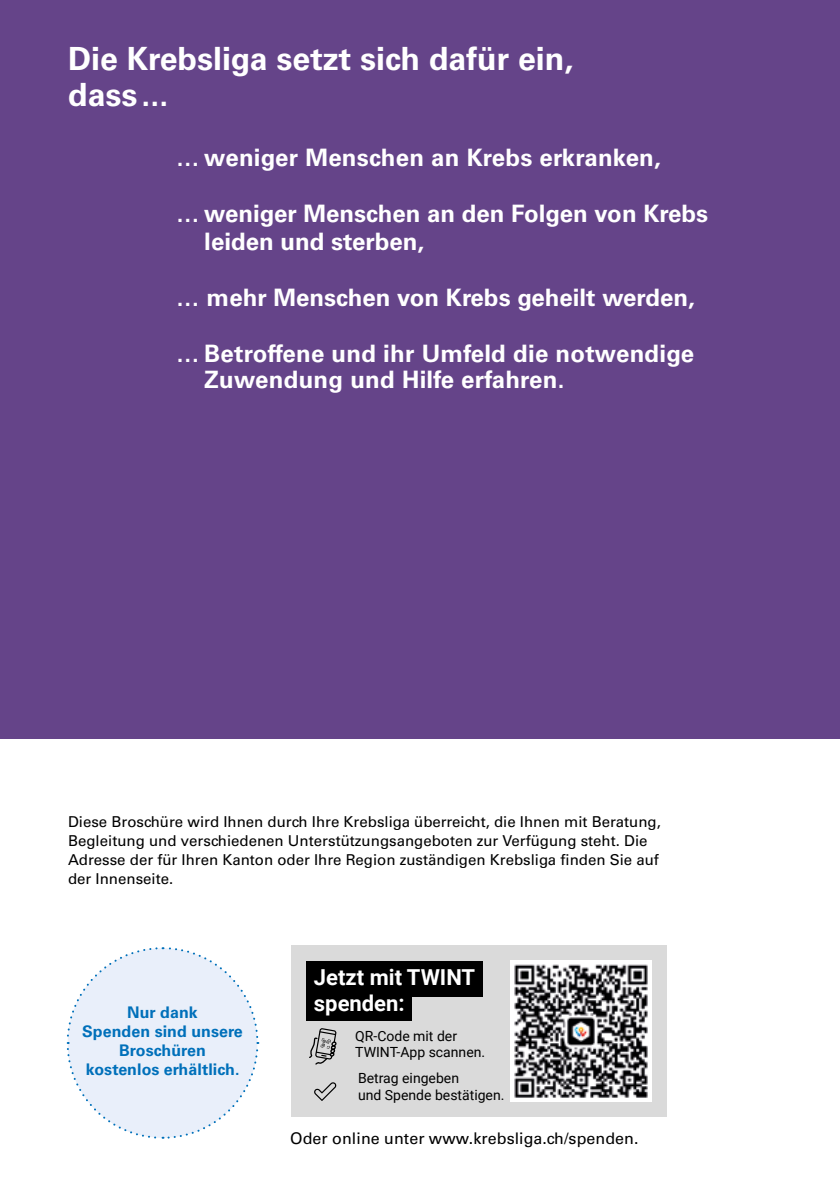
<style>
.page{position:relative;width:840px;height:1191px;background:#fff}
.page>*{position:absolute;margin:0;border:0;box-sizing:border-box;transform-origin:0 0}
.t1{font:700 32px/36px "Univers LT Std";color:#fff}
.t2{font:700 24px/28px "Univers LT Std";color:#fff}
.t3{font:700 22px/26.4px "Roboto";color:#fff}
.t4{font:700 16px/19.2px "Univers LT Std";letter-spacing:.005em;color:#0070ba;text-align:center}
.t5{font:16px "Univers LT Std";letter-spacing:.005em;color:#000}
.t6{font:15px/19px "Univers LT Std";color:#000}
.t7{font:14px/16.8px "Roboto";color:#000}
</style>
<div class="page">
<div style="left:0;top:0;width:839px;height:739px;background:#654489"></div>
<svg style="left:66px;top:947px;width:193px;height:192px"></svg>
<div style="left:291px;top:945px;width:375px;height:172px;background:#dadada"></div>
<svg style="left:314px;top:1082px;width:22px;height:19px"></svg>
<svg style="left:309px;top:1028px;width:28px;height:37px"></svg>
<img style="left:510px;top:961px;width:141px;height:140px">
<div style="left:306px;top:961px;width:177px;height:35px;background:#000"></div>
<div style="left:306px;top:987px;width:106px;height:33px;background:#000"></div>
<h1 class="t1" style="left:68px;top:41px;width:506px">Die Krebsliga setzt sich dafür ein, dass...</h1>
<h2 class="t2" style="left:176px;top:144px;width:486px">… weniger Menschen an Krebs erkranken,</h2>
<h2 class="t2" style="left:204px;top:200px;width:505px;text-indent:-28px">… weniger Menschen an den Folgen von Krebs leiden und sterben,</h2>
<h2 class="t2" style="left:176px;top:284px;width:520px">… mehr Menschen von Krebs geheilt werden,</h2>
<h2 class="t2" style="left:204px;top:341px;width:491px;line-height:26px;text-indent:-28px">… Betroffene und ihr Umfeld die notwendige<br>Zuwendung und Hilfe erfahren.</h2>
<p class="t6" style="left:68px;top:812px;width:594px">Diese Broschüre wird Ihnen durch Ihre Krebsliga überreicht, die Ihnen mit Beratung, Begleitung und verschiedenen Unterstützungsangeboten zur Verfügung steht. Die Adresse der für Ihren Kanton oder Ihre Region zuständigen Krebsliga finden Sie auf der Innenseite.</p>
<p class="t4" style="left:82px;top:1002px;width:162px">Nur dank<br>Spenden sind unsere<br>Broschüren kostenlos erhältlich.</p>
<h3 class="t3" style="left:314px;top:963px;width:163px">Jetzt mit TWINT spenden:</h3>
<p class="t7" style="left:355px;top:1026px;width:131px">QR-Code mit der<br>TWINT-App scannen.</p>
<p class="t7" style="left:358px;top:1069px;width:148px">Betrag eingeben<br>und Spende bestätigen.</p>
<p class="t5" style="left:290px;top:1128px;width:349px">Oder online unter www.krebsliga.ch/spenden.</p>
</div>
